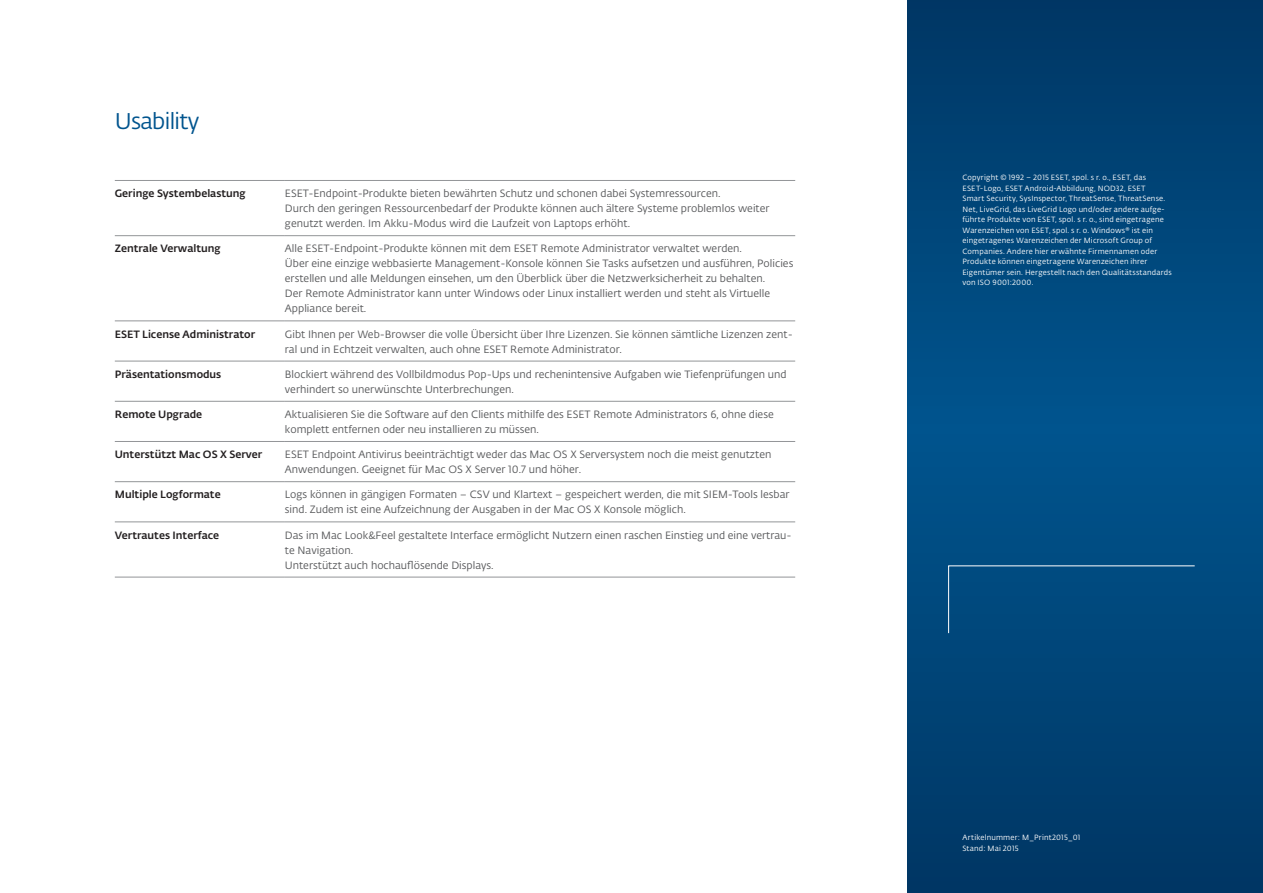
<style>
.page{position:relative;width:1263px;height:893px;background:#fff}
.page>*{position:absolute;margin:0;border:0;box-sizing:border-box;transform-origin:0 0}
.t1{font:22.5px "Fedra Sans Alt Pro Book LF";letter-spacing:-.03em;color:#00548e}
.t2{font:10.5px/15px "Fedra Sans Alt Pro Book LF";color:#57585a}
.t3{font:10.5px "Fedra Sans Alt Pro Med LF";color:#231f20}
.t4{font:7.5px/10.5px "Fedra Sans Alt Pro Book LF";letter-spacing:.025em;color:#fff}
.t5{font:7.5px "Fedra Sans Alt Pro";letter-spacing:.02em;color:#fff}
.s1{font-family:"Fedra Sans Alt Pro Book LF"}
</style>
<div class="page">
<svg style="left:908px;top:0;width:355px;height:893px;background:#004578"></svg>
<div style="left:948px;top:565px;width:247px;height:69px;background:#00497e"></div>
<hr style="left:115px;top:180px;width:170px;height:1px;background:#939598">
<hr style="left:285px;top:180px;width:510px;height:1px;background:#939598">
<hr style="left:115px;top:235px;width:170px;height:1px;background:#939598">
<hr style="left:285px;top:235px;width:510px;height:1px;background:#939598">
<hr style="left:115px;top:320px;width:170px;height:1px;background:#939598">
<hr style="left:285px;top:320px;width:510px;height:1px;background:#939598">
<hr style="left:115px;top:361px;width:170px;height:1px;background:#939598">
<hr style="left:285px;top:361px;width:510px;height:1px;background:#939598">
<hr style="left:115px;top:441px;width:170px;height:1px;background:#939598">
<hr style="left:285px;top:441px;width:510px;height:1px;background:#939598">
<hr style="left:115px;top:481px;width:170px;height:1px;background:#939598">
<hr style="left:285px;top:481px;width:510px;height:1px;background:#939598">
<hr style="left:115px;top:521px;width:170px;height:1px;background:#939598">
<hr style="left:285px;top:521px;width:510px;height:1px;background:#939598">
<hr style="left:115px;top:577px;width:170px;height:1px;background:#939598">
<hr style="left:285px;top:577px;width:510px;height:1px;background:#939598">
<hr style="left:115px;top:401px;width:170px;height:1px;background:#939598">
<hr style="left:285px;top:401px;width:510px;height:1px;background:#939598">
<h1 class="t1" style="left:115px;top:105px;width:86px">Usability</h1>
<p class="t3" style="left:115px;top:185px;width:132px">Geringe Systembelastung</p>
<p class="t2" style="left:285px;top:186px;width:486px">ESET-Endpoint-Produkte bieten bewährten Schutz und schonen dabei Systemressourcen.<br>Durch den geringen Ressourcenbedarf der Produkte können auch ältere Systeme problemlos weiter genutzt werden. Im Akku-Modus wird die Laufzeit von Laptops erhöht.</p>
<p class="t3" style="left:115px;top:241px;width:107px">Zentrale Verwaltung</p>
<p class="t2" style="left:285px;top:241px;width:510px">Alle ESET-Endpoint-Produkte können mit dem ESET Remote Administrator verwaltet werden.<br>Über eine einzige webbasierte Management-Konsole können Sie Tasks aufsetzen und ausführen, Policies erstellen und alle Meldungen einsehen, um den Überblick über die Netzwerksicherheit zu behalten.<br>Der Remote Administrator kann unter Windows oder Linux installiert werden und steht als Virtuelle Appliance bereit.</p>
<p class="t3" style="left:115px;top:326px;width:142px">ESET License Administrator</p>
<p class="t2" style="left:285px;top:326px;width:509px">Gibt Ihnen per Web-Browser die volle Übersicht über Ihre Lizenzen. Sie können sämtliche Lizenzen zent&shy;ral und in Echtzeit verwalten, auch ohne ESET Remote Administrator.</p>
<p class="t3" style="left:115px;top:366px;width:108px">Präsentationsmodus</p>
<p class="t2" style="left:285px;top:366px;width:503px">Blockiert während des Vollbildmodus Pop-Ups und rechenintensive Aufgaben wie Tiefenprüfungen und verhindert so unerwünschte Unterbrechungen.</p>
<p class="t3" style="left:115px;top:406px;width:89px">Remote Upgrade</p>
<p class="t2" style="left:285px;top:406px;width:490px">Aktualisieren Sie die Software auf den Clients mithilfe des ESET Remote Administrators 6, ohne diese komplett entfernen oder neu installieren zu müssen.</p>
<p class="t3" style="left:115px;top:447px;width:149px">Unterstützt Mac OS X Server</p>
<p class="t2" style="left:285px;top:447px;width:488px">ESET Endpoint Antivirus beeinträchtigt weder das Mac OS X Serversystem noch die meist genutzten<br>Anwendungen. Geeignet für Mac OS X Server 10.7 und höher.</p>
<p class="t3" style="left:115px;top:487px;width:107px">Multiple Logformate</p>
<p class="t2" style="left:285px;top:487px;width:506px">Logs können in gängigen Formaten – CSV und Klartext – gespeichert werden, die mit SIEM-Tools lesbar sind. Zudem ist eine Aufzeichnung der Ausgaben in der Mac OS X Konsole möglich.</p>
<p class="t3" style="left:115px;top:527px;width:106px">Vertrautes Interface</p>
<p class="t2" style="left:285px;top:527px;width:508px">Das im Mac Look&amp;Feel gestaltete Interface ermöglicht Nutzern einen raschen Einstieg und eine vertrau&shy;te Navigation.<br>Unterstützt auch hochauflösende Displays.</p>
<p class="t4" style="left:962px;top:172px;width:185px">Copyright © 1992 – 2015 ESET, spol. s r. o., ESET, das</p>
<p class="t5" style="left:962px;top:183px;width:185px"><span class="s1">ESET-Logo,</span> ESET Android-Abbildung, <span class="s1">NOD32, ESET</span></p>
<p class="t4" style="left:962px;top:193px;width:211px">Smart Security, SysInspector, ThreatSense, ThreatSense.<br>Net, LiveGrid, das LiveGrid Logo und/oder andere aufge&shy;führte Produkte von ESET, spol. s r. o., sind eingetragene Warenzeichen von ESET, spol. s r. o. Windows® ist ein eingetragenes Warenzeichen der Microsoft Group of Companies. Andere hier erwähnte Firmennamen oder Produkte können eingetragene Warenzeichen ihrer Eigentümer sein. Hergestellt nach den Qualitätsstandards von ISO 9001:2000.</p>
<p class="t4" style="left:962px;top:832px;width:120px">Artikelnummer: M_Print2015_01<br>Stand: Mai 2015</p>
</div>
